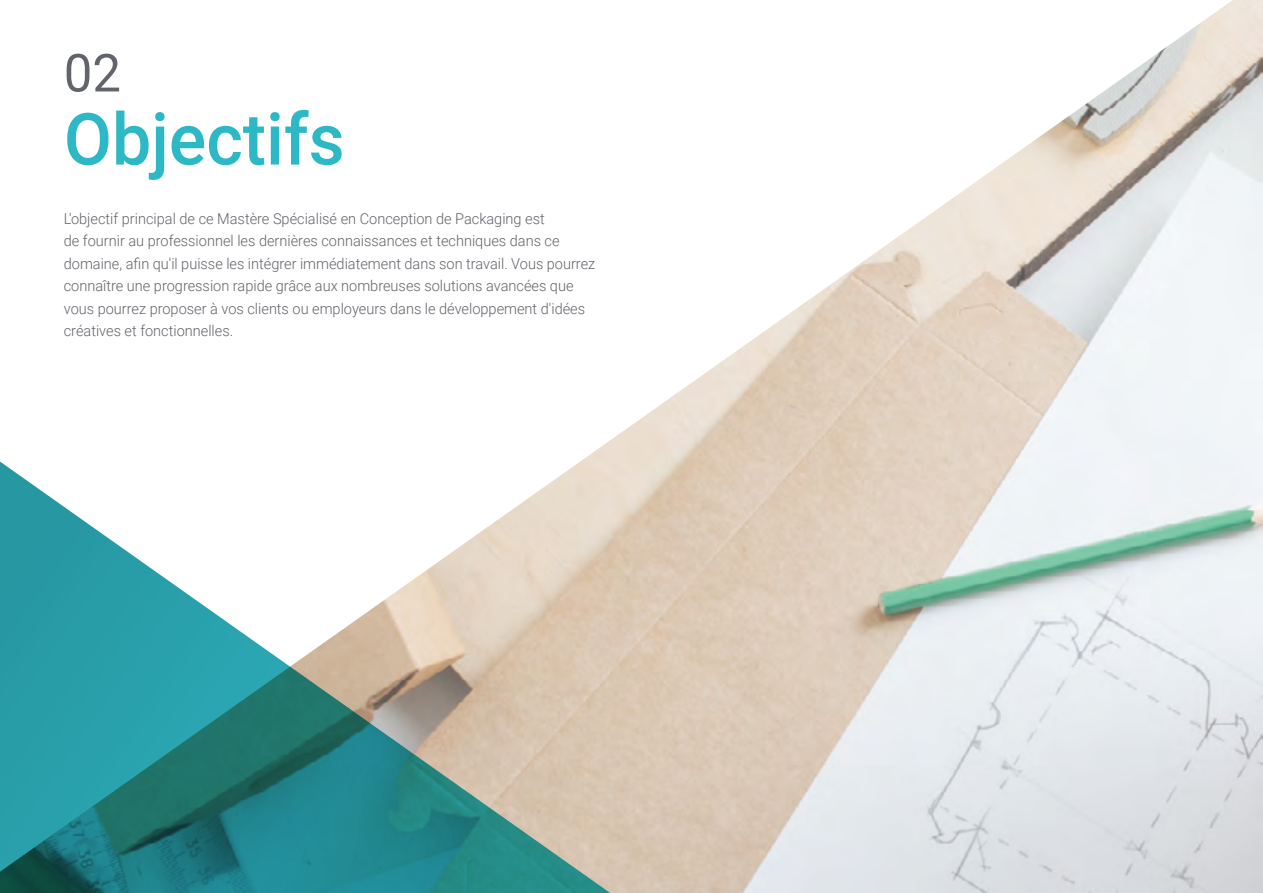
<style>
.page{position:relative;width:1263px;height:893px;background:#fff}
.page>*{position:absolute;margin:0;border:0;box-sizing:border-box;transform-origin:0 0}
.t1{font:500 72px "Roboto";color:#2db8c5}
.t2{font:52.5px "Roboto";color:#61646a}
.t3{font:300 15px/22.5px "Roboto";color:#61646a}
</style>
<div class="page">
<img style="left:602px;top:0;width:661px;height:893px">
<svg style="left:0;top:446px;width:640px;height:447px"></svg>
<h2 class="t2" style="left:64px;top:36px;width:59px">02</h2>
<h1 class="t1" style="left:64px;top:89px;width:282px">Objectifs</h1>
<p class="t3" style="left:64px;top:207px;width:533px">L'objectif principal de ce Mastère Spécialisé en Conception de Packaging est<br>de fournir au professionnel les dernières connaissances et techniques dans ce domaine, afin qu'il puisse les intégrer immédiatement dans son travail. Vous pourrez connaître une progression rapide grâce aux nombreuses solutions avancées que vous pourrez proposer à vos clients ou employeurs dans le développement d'idées créatives et fonctionnelles.</p>
</div>
